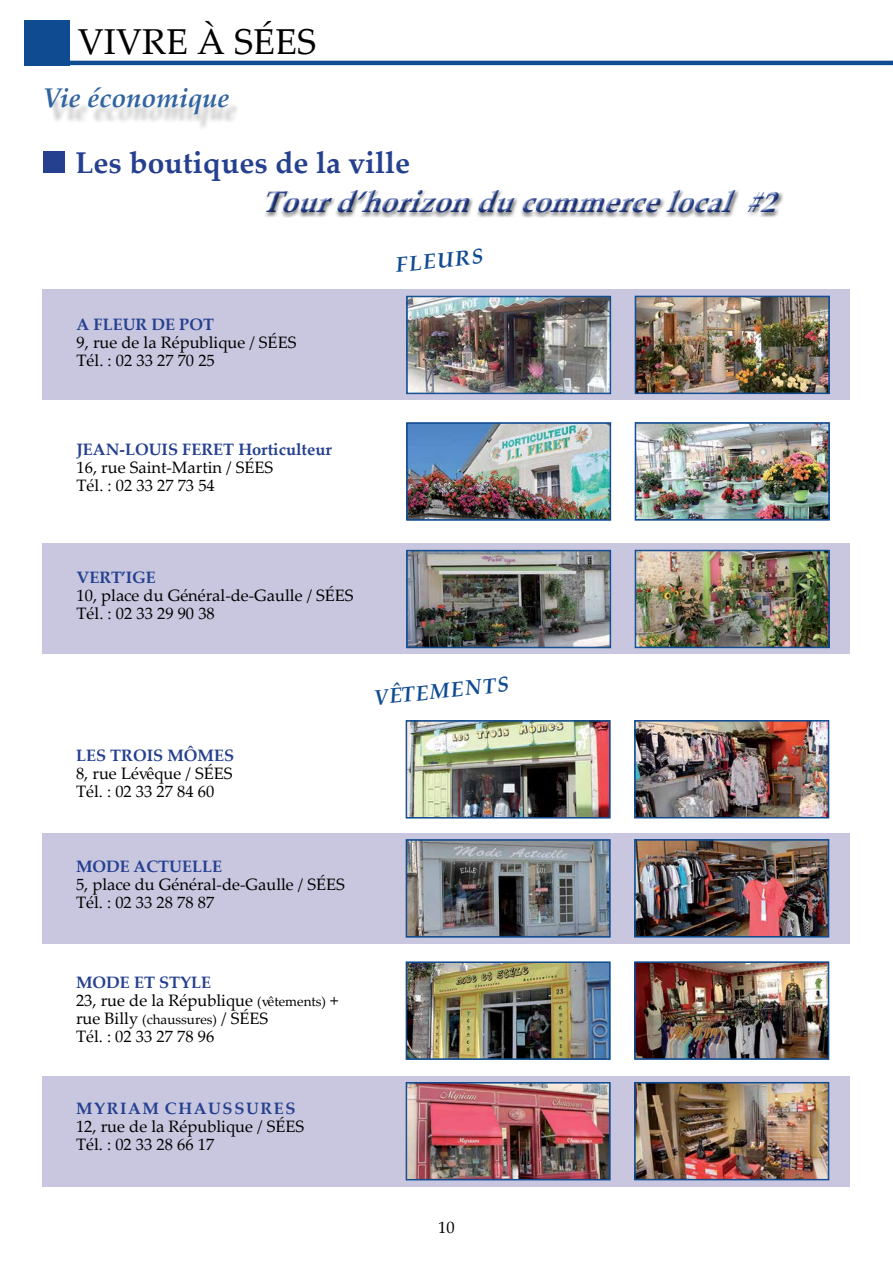
<style>
.page{position:relative;width:893px;height:1263px;background:#fff}
.page>*{position:absolute;margin:0;border:0;box-sizing:border-box;transform-origin:0 0}
.t1{font:36px "Palatino Linotype";color:#000}
.t2{font:italic 700 30px "Palatino Linotype";color:#25408f}
.t3{font:700 30px "Palatino Linotype";color:#25408f}
.t4{font:italic 700 27px "Palatino Linotype";color:#0f4b91}
.t5{font:italic 700 21px "Palatino Linotype";color:#0f4b91}
.t6{font:16.5px/18px "Palatino Linotype";color:#000}
.t7{font:700 16.5px "Palatino Linotype";color:#25408f}
.s1{font-weight:700;color:#25408f}
.s2{font-size:13.5px}
</style>
<div class="page">
<div style="left:24px;top:20px;width:45px;height:45px;background:#0f4b91"></div>
<hr style="left:68px;top:61px;width:825px;height:4px;background:#0f4b91">
<div style="left:262px;top:187px;width:522px;height:31px;background:#000;opacity:.75"></div>
<div style="left:44px;top:152px;width:21px;height:21px;background:#25408f"></div>
<div style="left:43px;top:290px;width:807px;height:110px;background:#c8c7df"></div>
<img style="left:407px;top:296px;width:204px;height:98px">
<img style="left:635px;top:298px;width:194px;height:96px">
<div style="left:635px;top:296px;width:194px;height:97px;border:1px solid #0f4b91"></div>
<img style="left:409px;top:423px;width:202px;height:97px">
<div style="left:407px;top:423px;width:203px;height:97px;border:1px solid #0f4b91"></div>
<img style="left:637px;top:425px;width:190px;height:93px">
<div style="left:635px;top:423px;width:194px;height:97px;border:1px solid #0f4b91"></div>
<div style="left:43px;top:544px;width:807px;height:110px;background:#c8c7df"></div>
<img style="left:407px;top:550px;width:204px;height:98px">
<img style="left:635px;top:550px;width:194px;height:98px">
<div style="left:635px;top:551px;width:194px;height:96px;border:1px solid #0f4b91"></div>
<img style="left:406px;top:720px;width:204px;height:96px">
<div style="left:406px;top:721px;width:204px;height:97px;border:1px solid #0f4b91"></div>
<img style="left:634px;top:720px;width:195px;height:98px">
<div style="left:635px;top:721px;width:193px;height:97px;border:1px solid #0f4b91"></div>
<div style="left:42px;top:833px;width:808px;height:111px;background:#c8c7df"></div>
<img style="left:406px;top:839px;width:204px;height:96px">
<div style="left:406px;top:840px;width:204px;height:97px;border:1px solid #0f4b91"></div>
<img style="left:634px;top:839px;width:195px;height:98px">
<div style="left:635px;top:840px;width:193px;height:97px;border:1px solid #0f4b91"></div>
<img style="left:408px;top:964px;width:200px;height:93px">
<div style="left:406px;top:962px;width:204px;height:97px;border:1px solid #0f4b91"></div>
<img style="left:634px;top:962px;width:195px;height:97px">
<div style="left:635px;top:962px;width:193px;height:97px;border:1px solid #0f4b91"></div>
<div style="left:48px;top:95px;width:193px;height:37px;background:#000;opacity:.3"></div>
<div style="left:42px;top:1076px;width:808px;height:110px;background:#c8c7df"></div>
<img style="left:406px;top:1082px;width:204px;height:98px">
<div style="left:406px;top:1083px;width:204px;height:96px;border:1px solid #0f4b91"></div>
<img style="left:634px;top:1082px;width:195px;height:98px">
<h1 class="t1" style="left:78px;top:17px;width:239px">VIVRE à SéES</h1>
<h3 class="t4" style="left:43px;top:79px;width:189px">Vie économique</h3>
<h2 class="t3" style="left:75px;top:141px;width:336px">Les boutiques de la ville</h2>
<h2 class="t2" style="left:260px;top:180px;width:531px">Tourd’horizonducommercelocal#2</h2>
<p class="t7" style="left:77px;top:312px;width:139px">A FLEUR DE POT</p>
<p class="t6" style="left:77px;top:332px;width:221px">9, rue de la République / SÉES<br>Tél. : 02 33 27 70 25</p>
<p class="t7" style="left:77px;top:437px;width:257px">JEAN-LOUIS FERET Horticulteur</p>
<p class="t6" style="left:77px;top:457px;width:198px">16, rue Saint-Martin / SÉES<br>Tél. : 02 33 27 73 54</p>
<p class="t5" style="left:394px;top:250px;width:89px;rotate:-6deg">FLEURS</p>
<p class="t7" style="left:77px;top:566px;width:81px">VERT’IGE</p>
<p class="t6" style="left:77px;top:586px;width:279px">10, place du Général-de-Gaulle / SÉES<br>Tél. : 02 33 29 90 38</p>
<p class="t7" style="left:76px;top:744px;width:160px">LES TROIS MÔMES</p>
<p class="t6" style="left:76px;top:764px;width:158px">8, rue Lévêque / SÉES<br>Tél. : 02 33 27 84 60</p>
<p class="t5" style="left:372px;top:683px;width:137px;rotate:-6deg">VÊTEMENTS</p>
<p class="t7" style="left:76px;top:854px;width:148px">MODE ACTUELLE</p>
<p class="t6" style="left:76px;top:874px;width:270px">5, place du Général-de-Gaulle / SÉES<br>Tél. : 02 33 28 78 87</p>
<p class="t6" style="left:76px;top:972px;width:264px"><span class="s1">MODE ET STYLE<br></span>23, rue de la République <span class="s2">(vêtements)</span> + rue Billy <span class="s2">(chaussures)</span> / SÉES<br>Tél. : 02 33 27 78 96</p>
<p class="t7" style="left:76px;top:1097px;width:32px">Myriam</p>
<p class="t7" style="left:165px;top:1097px;width:28px">Chaussures</p>
<p class="t6" style="left:76px;top:1117px;width:230px">12, rue de la République / SÉES<br>Tél. : 02 33 28 66 17</p>
<p class="t6" style="left:438px;top:1217px;width:18px">10</p>
</div>
